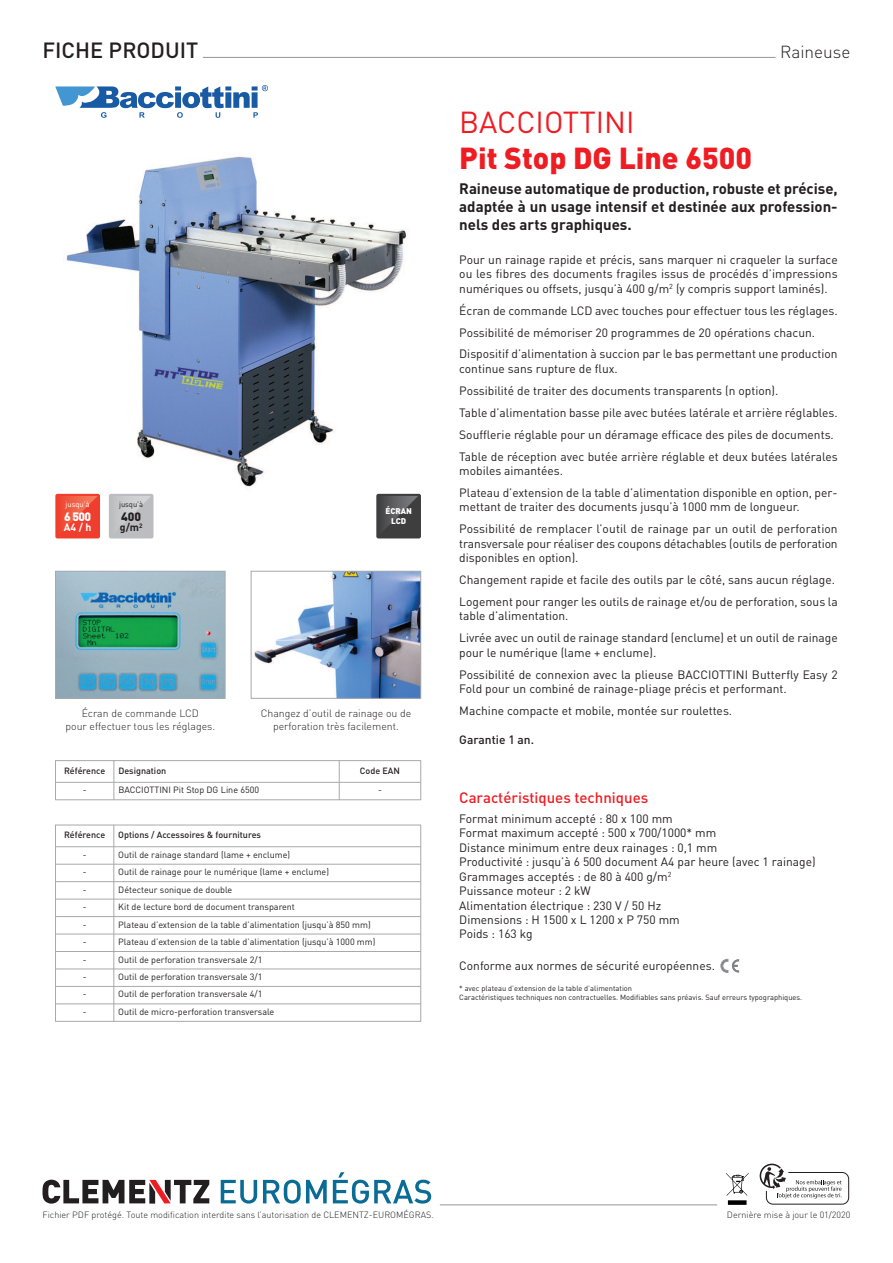
<style>
.page{position:relative;width:893px;height:1263px;background:#fff}
.page>*{position:absolute;margin:0;border:0;box-sizing:border-box;transform-origin:0 0}
.t1{font:900 30px "DIN";color:#ee1d23}
.t2{font:30px "DIN";color:#ee1d23}
.t3{font:500 21.75px "DIN";color:#231f20}
.t4{font:300 17.25px "DIN";color:#231f20}
.t5{font:700 15px/18px "DIN";color:#231f20;text-align:justify}
.t6{font:500 15px "DIN";color:#ee1d23}
.t7{font:12px/21.9px "DIN";color:#231f20}
.t8{font:500 12px "DIN";color:#231f20}
.t9{font:900 12px "DIN";color:#fff}
.t10{font:900 12px "DIN";color:#231f20}
.t11{font:300 10.5px/12.6px "DIN";color:#231f20;text-align:center}
.t12{font:700 10.5px "DIN";color:#fff}
.t13{font:700 10.5px "DIN";color:#231f20}
.t14{font:9px "DIN";color:#231f20}
.t15{font:300 9px "DIN";color:#231f20}
.t16{font:500 9px "DIN";color:#231f20}
.t17{font:900 8.25px/9.9px "DIN";color:#fff;text-align:center}
.t18{font:7.5px/9px "DIN";color:#231f20}
.t19{font:7.5px "DIN";color:#fff}
</style>
<div class="page">
<svg style="left:221px;top:1180px;width:36px;height:23px"></svg>
<svg style="left:263px;top:1180px;width:64px;height:23px"></svg>
<svg style="left:333px;top:1172px;width:98px;height:31px"></svg>
<svg style="left:43px;top:1180px;width:166px;height:23px"></svg>
<svg style="left:760px;top:1163px;width:89px;height:41px"></svg>
<svg style="left:726px;top:1173px;width:23px;height:32px"></svg>
<hr style="left:440px;top:1204px;width:277px;height:1px;background:#939598">
<hr style="left:203px;top:57px;width:572px;height:1px;background:#939598">
<hr style="left:55px;top:760px;width:1px;height:40px;background:#a8a9ad">
<hr style="left:114px;top:760px;width:1px;height:40px;background:#a8a9ad">
<hr style="left:339px;top:760px;width:1px;height:40px;background:#a8a9ad">
<hr style="left:420px;top:760px;width:1px;height:40px;background:#a8a9ad">
<hr style="left:55px;top:760px;width:366px;height:1px;background:#a8a9ad">
<hr style="left:55px;top:782px;width:366px;height:1px;background:#a8a9ad">
<hr style="left:55px;top:799px;width:366px;height:1px;background:#a8a9ad">
<img style="left:58px;top:156px;width:353px;height:347px">
<img style="left:57px;top:573px;width:166px;height:123px">
<div style="left:55px;top:571px;width:170px;height:127px;border:1px solid #a8a9ad"></div>
<img style="left:254px;top:573px;width:165px;height:123px">
<div style="left:251px;top:571px;width:170px;height:127px;border:1px solid #a8a9ad"></div>
<svg style="left:721px;top:959px;width:18px;height:13px"></svg>
<svg style="left:55px;top:85px;width:213px;height:33px"></svg>
<div style="left:376px;top:494px;width:45px;height:44px;background:#3e3e3f;border-radius:2px"></div>
<svg style="left:383px;top:496px;width:35px;height:34px"></svg>
<div style="left:55px;top:494px;width:45px;height:44px;background:#ef3e2e;border-radius:2px"></div>
<svg style="left:62px;top:496px;width:36px;height:35px"></svg>
<div style="left:109px;top:494px;width:44px;height:44px;background:#bcbdc0;border-radius:2px"></div>
<div style="left:111px;top:496px;width:40px;height:40px;background:linear-gradient(to bottom,#cbccce,#babbbe)"></div>
<hr style="left:55px;top:825px;width:1px;height:196px;background:#a8a9ad">
<hr style="left:114px;top:825px;width:1px;height:196px;background:#a8a9ad">
<hr style="left:420px;top:825px;width:1px;height:196px;background:#a8a9ad">
<hr style="left:55px;top:825px;width:366px;height:1px;background:#a8a9ad">
<hr style="left:55px;top:846px;width:366px;height:1px;background:#a8a9ad">
<hr style="left:55px;top:864px;width:366px;height:1px;background:#a8a9ad">
<hr style="left:55px;top:881px;width:366px;height:1px;background:#a8a9ad">
<hr style="left:55px;top:899px;width:366px;height:1px;background:#a8a9ad">
<hr style="left:55px;top:916px;width:366px;height:1px;background:#a8a9ad">
<hr style="left:55px;top:934px;width:366px;height:1px;background:#a8a9ad">
<hr style="left:55px;top:951px;width:366px;height:1px;background:#a8a9ad">
<hr style="left:55px;top:969px;width:366px;height:1px;background:#a8a9ad">
<hr style="left:55px;top:986px;width:366px;height:1px;background:#a8a9ad">
<hr style="left:55px;top:1003px;width:366px;height:1px;background:#a8a9ad">
<hr style="left:55px;top:1021px;width:366px;height:1px;background:#a8a9ad">
<h2 class="t3" style="left:43px;top:37px;width:157px">FICHE PRODUIT</h2>
<h3 class="t4" style="left:780px;top:42px;width:72px">Raineuse</h3>
<p class="t19" style="left:66px;top:500px;width:26px">jusqu’à</p>
<p class="t9" style="left:64px;top:509px;width:28px">6 500</p>
<p class="t12" style="left:64px;top:521px;width:29px">A4/h</p>
<p class="t18" style="left:119px;top:500px;width:26px">jusqu’à</p>
<p class="t10" style="left:121px;top:509px;width:22px">400</p>
<p class="t13" style="left:120px;top:521px;width:24px">g/m<sup>2</sup></p>
<p class="t17" style="left:385px;top:506px;width:28px">ÉCRAN<br>LCD</p>
<p class="t11" style="left:65px;top:706px;width:151px">Écran de commande LCD<br>pour effectuer tous les réglages.</p>
<p class="t11" style="left:261px;top:706px;width:152px">Changez d’outil de rainage ou de perforation très facilement.</p>
<p class="t16" style="left:64px;top:765px;width:43px">Référence</p>
<p class="t16" style="left:118px;top:765px;width:49px">Designation</p>
<p class="t16" style="left:360px;top:765px;width:42px">Code EAN</p>
<p class="t14" style="left:83px;top:785px;width:5px">-</p>
<p class="t14" style="left:118px;top:785px;width:142px">BACCIOTTINI Pit Stop DG Line 6500</p>
<p class="t14" style="left:378px;top:785px;width:5px">-</p>
<p class="t16" style="left:64px;top:830px;width:43px">Référence</p>
<p class="t16" style="left:118px;top:830px;width:144px">Options / Accessoires &amp; fournitures</p>
<p class="t14" style="left:83px;top:849px;width:5px">-</p>
<p class="t14" style="left:118px;top:849px;width:174px">Outil de rainage standard (lame + enclume)</p>
<p class="t14" style="left:83px;top:867px;width:5px">-</p>
<p class="t14" style="left:118px;top:867px;width:212px">Outil de rainage pour le numérique (lame + enclume)</p>
<p class="t14" style="left:83px;top:884px;width:5px">-</p>
<p class="t14" style="left:118px;top:884px;width:116px">Détecteur sonique de double</p>
<p class="t14" style="left:83px;top:901px;width:5px">-</p>
<p class="t14" style="left:118px;top:901px;width:178px">Kit de lecture bord de document transparent</p>
<p class="t14" style="left:83px;top:919px;width:5px">-</p>
<p class="t14" style="left:118px;top:919px;width:254px">Plateau d’extension de la table d’alimentation (jusqu’à 850 mm)</p>
<p class="t14" style="left:83px;top:936px;width:5px">-</p>
<p class="t14" style="left:118px;top:936px;width:259px">Plateau d’extension de la table d’alimentation (jusqu’à 1000 mm)</p>
<p class="t14" style="left:83px;top:954px;width:5px">-</p>
<p class="t14" style="left:118px;top:954px;width:146px">Outil de perforation transversale 2/1</p>
<p class="t14" style="left:83px;top:971px;width:5px">-</p>
<p class="t14" style="left:118px;top:971px;width:146px">Outil de perforation transversale 3/1</p>
<p class="t14" style="left:83px;top:989px;width:5px">-</p>
<p class="t14" style="left:118px;top:989px;width:146px">Outil de perforation transversale 4/1</p>
<p class="t14" style="left:83px;top:1006px;width:5px">-</p>
<p class="t14" style="left:118px;top:1006px;width:158px">Outil de micro-perforation transversale</p>
<h1 class="t2" style="left:459px;top:105px;width:177px">BACCIOTTINI</h1>
<h1 class="t1" style="left:459px;top:141px;width:294px">Pit Stop DG Line 6500</h1>
<p class="t5" style="left:459px;top:179px;width:380px">Raineuse automatique de production, robuste et précise, adaptée à un usage intensif et destinée aux profession&shy;nels des arts graphiques.</p>
<p class="t7" style="left:459px;top:252px;width:380px;line-height:14.4px;text-align:justify">Pour un rainage rapide et précis, sans marquer ni craqueler la surface ou les fibres des documents fragiles issus de procédés d’impressions numériques ou offsets, jusqu’à 400 g/m<sup>2</sup> (y compris support laminés).</p>
<p class="t7" style="left:459px;top:299px;width:380px">Écran de commande LCD avec touches pour effectuer tous les réglages.<br>Possibilité de mémoriser 20 programmes de 20 opérations chacun.<br>Dispositif d’alimentation à succion par le bas permettant une production</p>
<p class="t7" style="left:459px;top:357px;width:380px">continue sans rupture de flux.<br>Possibilité de traiter des documents transparents (n option).<br>Table d’alimentation basse pile avec butées latérale et arrière réglables.<br>Soufflerie réglable pour un déramage efficace des piles de documents.<br>Table de réception avec butée arrière réglable et deux butées latérales</p>
<p class="t7" style="left:459px;top:459px;width:380px">mobiles aimantées.<br>Plateau d’extension de la table d’alimentation disponible en option, per-</p>
<p class="t7" style="left:459px;top:496px;width:380px">mettant de traiter des documents jusqu’à 1000 mm de longueur.<br>Possibilité de remplacer l’outil de rainage par un outil de perforation</p>
<p class="t7" style="left:459px;top:536px;width:380px;line-height:14.4px">transversale pour réaliser des coupons détachables (outils de perforation disponibles en option).</p>
<p class="t7" style="left:459px;top:568px;width:380px">Changement rapide et facile des outils par le côté, sans aucun réglage.<br>Logement pour ranger les outils de rainage et/ou de perforation, sous la</p>
<p class="t7" style="left:459px;top:605px;width:380px">table d’alimentation.<br>Livrée avec un outil de rainage standard (enclume) et un outil de rainage</p>
<p class="t7" style="left:459px;top:641px;width:380px">pour le numérique (lame + enclume).<br>Possibilité de connexion avec la plieuse BACCIOTTINI Butterfly Easy 2</p>
<p class="t7" style="left:459px;top:677px;width:329px">Fold pour un combiné de rainage-pliage précis et performant.<br>Machine compacte et mobile, montée sur roulettes.</p>
<p class="t8" style="left:459px;top:732px;width:76px">Garantie 1 an.</p>
<p class="t6" style="left:459px;top:788px;width:191px">Caractéristiques techniques</p>
<p class="t7" style="left:459px;top:811px;width:358px;line-height:14.4px">Format minimum accepté : 80 x 100 mm<br>Format maximum accepté : 500 x 700/1000* mm<br>Distance minimum entre deux rainages : 0,1 mm<br>Productivité : jusqu’à 6 500 document A4 par heure (avec 1 rainage)<br>Grammages acceptés : de 80 à 400 g/m<sup>2<br></sup>Puissance moteur : 2 kW<br>Alimentation électrique : 230 V / 50 Hz<br>Dimensions : H 1500 x L 1200 x P 750 mm<br>Poids : 163 kg</p>
<p class="t7" style="left:459px;top:954px;width:257px">Conforme aux normes de sécurité européennes.</p>
<p class="t18" style="left:459px;top:984px;width:344px">* avec plateau d’extension de la table d’alimentation<br>Caractéristiques techniques non contractuelles. Modifiables sans préavis. Sauf erreurs typographiques.</p>
<p class="t15" style="left:43px;top:1210px;width:393px">Fichier PDF protégé. Toute modification interdite sans l’autorisation de CLEMENTZ-EUROMÉGRAS.</p>
<p class="t15" style="left:727px;top:1210px;width:125px">Dernière mise à jour le 01/2020</p>
</div>
